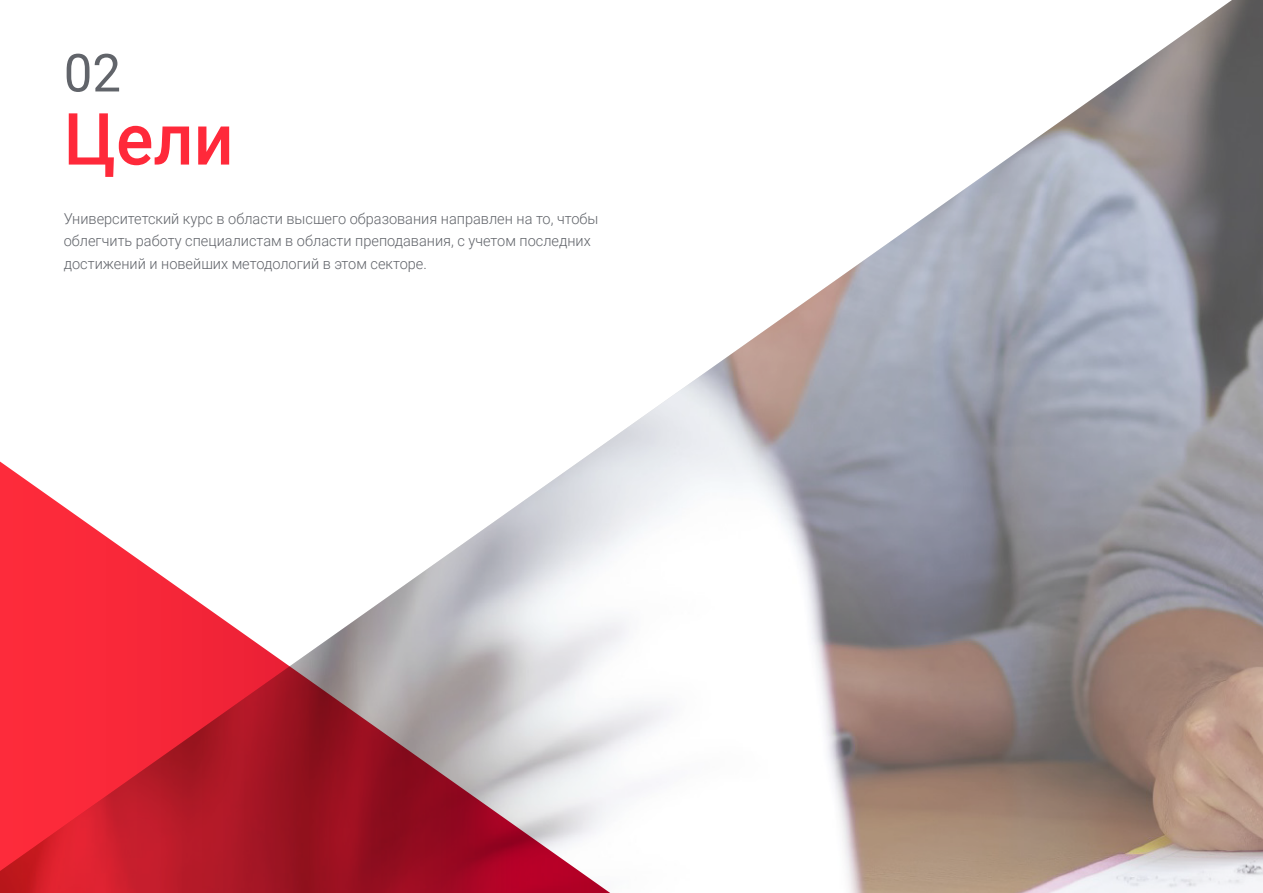
<style>
.page{position:relative;width:1263px;height:893px;background:#fff}
.page>*{position:absolute;margin:0;border:0;box-sizing:border-box;transform-origin:0 0}
.t1{font:500 72px "Roboto";color:#ff293a}
.t2{font:52.5px "Roboto";color:#61646a}
.t3{font:300 15px/22.5px "Roboto";color:#61646a}
</style>
<div class="page">
<img style="left:601px;top:0;width:662px;height:893px">
<svg style="left:0;top:446px;width:640px;height:447px"></svg>
<h2 class="t2" style="left:64px;top:36px;width:59px">02</h2>
<h1 class="t1" style="left:64px;top:89px;width:171px">Цели</h1>
<p class="t3" style="left:64px;top:207px;width:536px">Университетский курс в области высшего образования направлен на то, чтобы облегчить работу специалистам в области преподавания, с учетом последних достижений и новейших методологий в этом секторе.</p>
</div>
